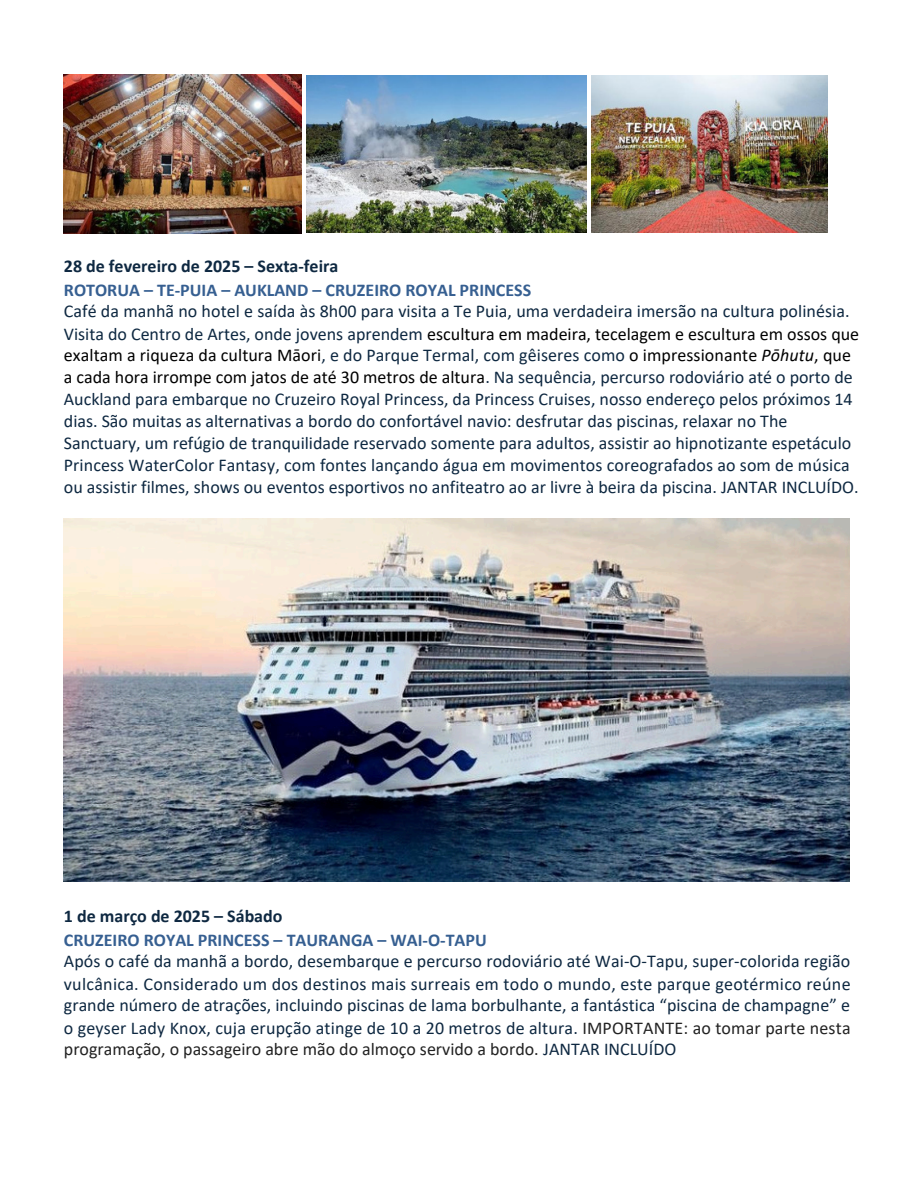
<style>
.page{position:relative;width:918px;height:1188px;background:#fff}
.page>*{position:absolute;margin:0;border:0;box-sizing:border-box;transform-origin:0 0}
.t1{font:18px/21.9px "Calibri";color:#0e2841;text-align:justify}
.t2{font:700 18px/23.7px "Calibri";color:#365f91}
.t3{font:700 18px "Calibri";color:#0e2841}
.s1{color:#000}
.s2{font-style:italic;color:#000}
.s3{color:#0e2841}
.s4{color:#222}
</style>
<div class="page">
<img style="left:64px;top:75px;width:237px;height:158px">
<img style="left:306px;top:75px;width:281px;height:158px">
<img style="left:592px;top:75px;width:236px;height:158px">
<img style="left:64px;top:519px;width:785px;height:363px">
<p class="t3" style="left:64px;top:259px;width:276px">28 de fevereiro de 2025 – Sexta-feira</p>
<p class="t2" style="left:64px;top:279px;width:469px">ROTORUA – TE-PUIA – AUKLAND – CRUZEIRO ROYAL PRINCESS</p>
<p class="t1" style="left:64px;top:302px;width:797px;text-align:left">Café da manhã no hotel e saída às 8h00 para visita a Te Puia, uma verdadeira imersão na cultura polinésia.<br>Visita do Centro de Artes, onde jovens aprendem <span class="s1">escultura em madeira, tecelagem e escultura em ossos que exaltam a riqueza da cultura Māori</span>, e do Parque Termal, com gêiseres como <span class="s1">o impressionante</span> <span class="s2">Pōhutu</span><span class="s1">, que a cada hora irrompe com jatos de até 30 metros de altura</span>. Na sequência, percurso rodoviário até o porto de Auckland para embarque no Cruzeiro Royal Princess, da Princess Cruises, nosso endereço pelos próximos 14 dias. São muitas as alternativas a bordo do confortável navio: desfrutar das piscinas, relaxar no The Sanctuary, um refúgio de tranquilidade reservado somente para adultos, assistir ao hipnotizante espetáculo Princess WaterColor Fantasy, com fontes lançando água em movimentos coreografados ao som de música ou assistir filmes, shows ou eventos esportivos no anfiteatro ao ar livre à beira da piscina. JANTAR INCLUÍDO.</p>
<p class="t2" style="left:64px;top:906px;width:424px"><span class="s3">1 de março de 2025 – Sábado<br></span>CRUZEIRO ROYAL PRINCESS – TAURANGA – WAI-O-TAPU</p>
<p class="t1" style="left:64px;top:952px;width:788px">Após o café da manhã a bordo, desembarque e percurso rodoviário até Wai-O-Tapu, super-colorida região vulcânica. Considerado um dos destinos mais surreais em todo o mundo, este parque geotérmico reúne grande número de atrações, incluindo piscinas de lama borbulhante, a fantástica “piscina de champagne” e o geyser Lady Knox, cuja erupção atinge de 10 a 20 metros de altura. <span class="s4">IMPORTANTE: ao tomar parte nesta programação, o passageiro abre mão do almoço servido a bordo.</span> JANTAR INCLUÍDO</p>
</div>
